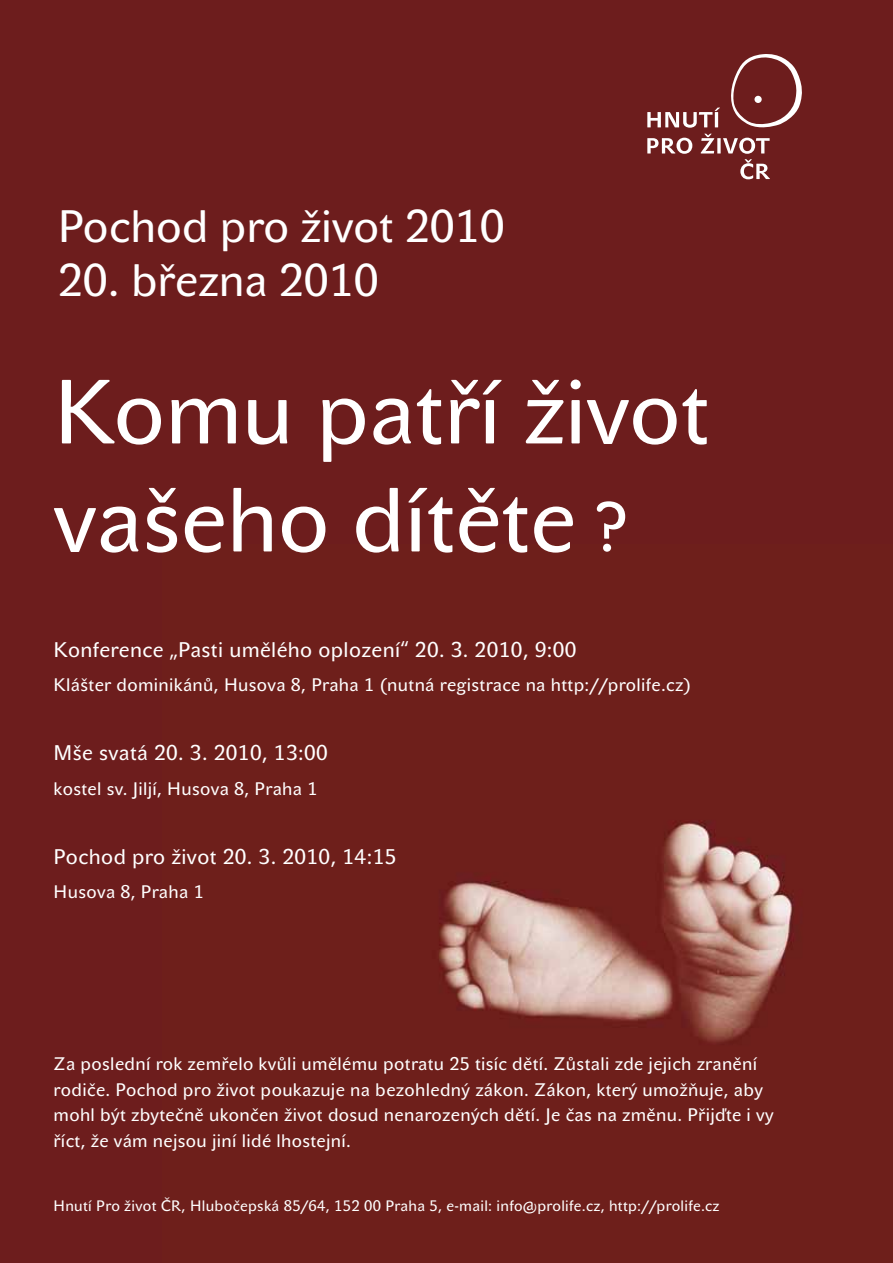
<style>
.page{position:relative;width:893px;height:1263px;background:#6d1d1d}
.page>*{position:absolute;margin:0;border:0;box-sizing:border-box;transform-origin:0 0}
.t1{font:90px/108px "John Sans Text Pro";color:#fff}
.t2{font:45px "John Sans Text Pro";color:#fff}
.t3{font:21px "John Sans Text Pro";letter-spacing:.02em;color:#fff}
.t4{font:18px/25.5px "John Sans Text Pro";letter-spacing:.02em;color:#fff}
.t5{font:15px "John Sans Text Pro";letter-spacing:.02em;color:#fff}
.s1{font-size:69.75px}
</style>
<div class="page">
<img style="left:439px;top:822px;width:355px;height:220px">
<svg style="left:647px;top:54px;width:155px;height:125px"></svg>
<h2 class="t2" style="left:58px;top:200px;width:449px">Pochod pro život 2010</h2>
<h2 class="t2" style="left:58px;top:254px;width:323px">20. března 2010</h2>
<h1 class="t1" style="left:54px;top:359px;width:657px">Komu patří život vašeho dítěte <span class="s1">?</span></h1>
<p class="t3" style="left:54px;top:637px;width:525px">Konference „Pasti umělého oplození“ 20. 3. 2010, 9:00</p>
<p class="t4" style="left:54px;top:672px;width:639px">Klášter dominikánů, Husova 8, Praha 1 (nutná registrace na http://prolife.cz)</p>
<p class="t3" style="left:54px;top:741px;width:276px">Mše svatá 20. 3. 2010, 13:00</p>
<p class="t4" style="left:54px;top:776px;width:265px">kostel sv. Jiljí, Husova 8, Praha 1</p>
<p class="t3" style="left:54px;top:844px;width:344px">Pochod pro život 20. 3. 2010, 14:15</p>
<p class="t4" style="left:54px;top:879px;width:152px">Husova 8, Praha 1</p>
<p class="t4" style="left:54px;top:1051px;width:721px">Za poslední rok zemřelo kvůli umělému potratu 25 tisíc dětí. Zůstali zde jejich zranění rodiče. Pochod pro život poukazuje na bezohledný zákon. Zákon, který umožňuje, aby mohl být zbytečně ukončen život dosud nenarozených dětí. Je čas na změnu. Přijďte i vy říct, že vám nejsou jiní lidé lhostejní.</p>
<p class="t5" style="left:54px;top:1196px;width:667px">Hnutí Pro život ČR, Hlubočepská 85/64, 152 00 Praha 5, e-mail: info@prolife.cz, http://prolife.cz</p>
</div>
